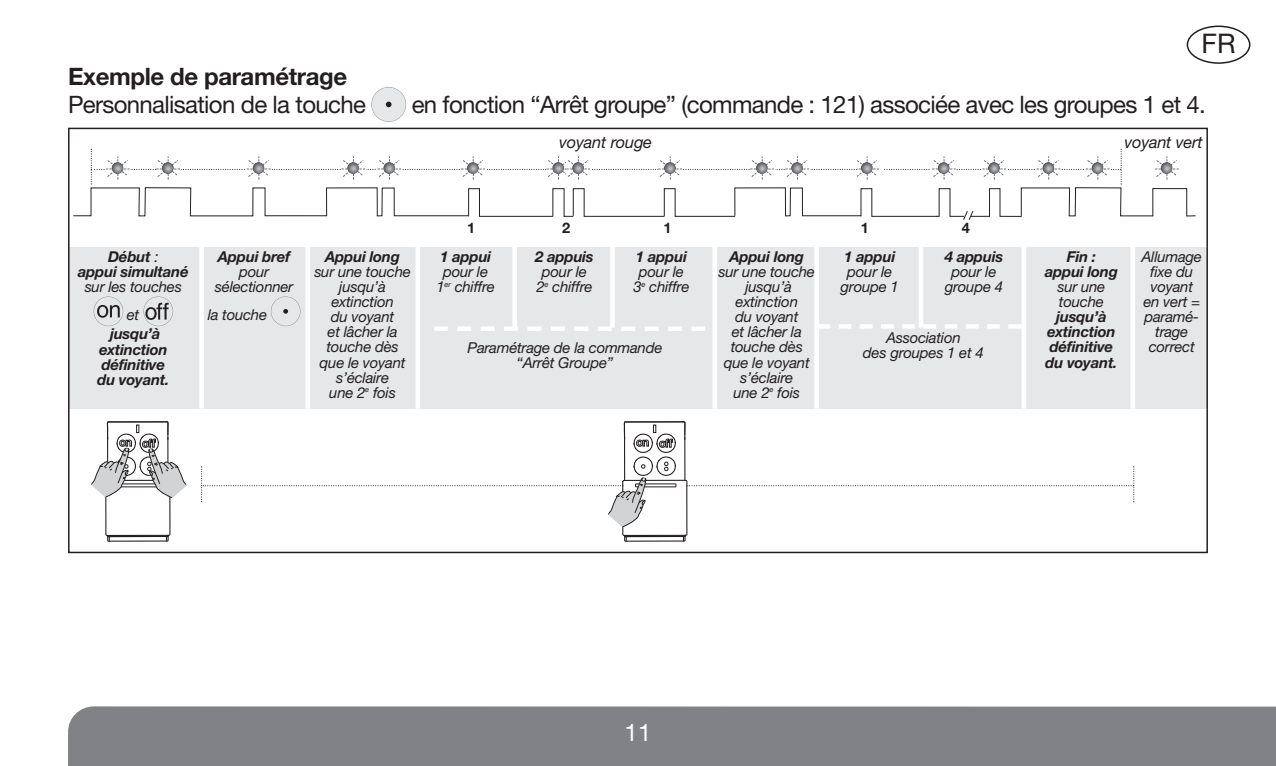
<style>
.page{position:relative;width:1276px;height:766px;background:#fff}
.page>*{position:absolute;margin:0;border:0;box-sizing:border-box;transform-origin:0 0}
.t1{font:27px "+CUKUHV Helvetica Neue LT Com";color:#231f20}
.t2{font:24px "+CUKUHV Helvetica Neue LT Com";letter-spacing:-.03em;color:#231f20}
.t3{font:700 24px "+KIEYEC Helvetica Neue LT Com";letter-spacing:-.015em;color:#231f20}
.t4{font:24px "+CUKUHV Helvetica Neue LT Com";color:#fff}
.t5{font:italic 16.5px "+MVYUPW Helvetica Neue LT Com";letter-spacing:-.015em;color:#231f20}
.t6{font:italic 15px/15px "+MVYUPW Helvetica Neue LT Com";letter-spacing:-.015em;color:#231f20;text-align:center}
.t7{font:italic 700 15px/15px "+UOHWQR Helvetica Neue LT Com";letter-spacing:-.015em;color:#231f20;text-align:center}
.t8{font:700 14.7px "+KIEYEC Helvetica Neue LT Com";color:#231f20}
.s1{font-family:"+MVYUPW Helvetica Neue LT Com";font-weight:400}
</style>
<div class="page">
<div style="left:68px;top:247px;width:1140px;height:161px;background:#e6e7e8"></div>
<div style="left:1186px;top:26px;width:64px;height:38px;border:3px solid #231f20;border-radius:50%"></div>
<div style="left:68px;top:706px;width:1208px;height:59px;background:#808285"></div>
<div style="left:371px;top:87px;width:35px;height:34px;background:#e6e7e8;border-radius:50%"></div>
<div style="left:371px;top:87px;width:35px;height:35px;border:1px solid #939598;border-radius:50%"></div>
<svg style="left:386px;top:102px;width:5px;height:5px"></svg>
<div style="left:1130px;top:247px;width:5px;height:161px;background:#fff"></div>
<div style="left:271px;top:296px;width:29px;height:30px;border:1px solid #939598;border-radius:50%"></div>
<svg style="left:283px;top:309px;width:5px;height:4px"></svg>
<div style="left:94px;top:296px;width:29px;height:30px;border:1px solid #939598;border-radius:50%"></div>
<svg style="left:97px;top:305px;width:23px;height:12px"></svg>
<div style="left:143px;top:296px;width:30px;height:30px;border:1px solid #939598;border-radius:50%"></div>
<svg style="left:145px;top:303px;width:24px;height:17px"></svg>
<div style="left:199px;top:247px;width:5px;height:161px;background:#fff"></div>
<div style="left:305px;top:247px;width:5px;height:161px;background:#fff"></div>
<div style="left:415px;top:247px;width:5px;height:161px;background:#fff"></div>
<div style="left:512px;top:247px;width:5px;height:80px;background:#fff"></div>
<div style="left:610px;top:247px;width:5px;height:80px;background:#fff"></div>
<div style="left:712px;top:247px;width:5px;height:161px;background:#fff"></div>
<div style="left:814px;top:247px;width:5px;height:161px;background:#fff"></div>
<div style="left:918px;top:247px;width:5px;height:80px;background:#fff"></div>
<div style="left:1021px;top:247px;width:5px;height:161px;background:#fff"></div>
<svg style="left:457px;top:326px;width:225px;height:5px"></svg>
<div style="left:434px;top:326px;width:14px;height:5px;background:#fff"></div>
<div style="left:691px;top:326px;width:14px;height:5px;background:#fff"></div>
<svg style="left:839px;top:324px;width:161px;height:4px"></svg>
<hr style="left:816px;top:324px;width:14px;height:4px;background:#fff">
<hr style="left:1008px;top:324px;width:13px;height:4px;background:#fff">
<svg style="left:73px;top:149px;width:1123px;height:71px"></svg>
<svg style="left:1160px;top:162px;width:12px;height:12px"></svg>
<svg style="left:91px;top:421px;width:96px;height:120px"></svg>
<svg style="left:201px;top:421px;width:933px;height:120px"></svg>
<h1 class="t1" style="left:1201px;top:28px;width:35px">FR</h1>
<h2 class="t3" style="left:68px;top:63px;width:281px">Exemple de paramétrage</h2>
<h2 class="t2" style="left:68px;top:91px;width:299px">Personnalisation de la touche</h2>
<h2 class="t2" style="left:412px;top:91px;width:795px">en fonction “Arrêt groupe” (commande : 121) associée avec les groupes 1 et 4.</h2>
<p class="t5" style="left:559px;top:136px;width:94px">voyant rouge</p>
<p class="t5" style="left:1124px;top:136px;width:80px">voyant vert</p>
<p class="t7" style="left:78px;top:251px;width:112px">Début <span class="s1">:<br></span>appui simultané</p>
<p class="t6" style="left:85px;top:274px;width:99px;line-height:27.9px">sur les touches et</p>
<p class="t7" style="left:97px;top:328px;width:74px">jusqu’à extinction définitive du voyant.</p>
<p class="t7" style="left:218px;top:251px;width:74px">Appui bref</p>
<p class="t6" style="left:215px;top:266px;width:80px">pour sélectionner</p>
<p class="t6" style="left:208px;top:309px;width:61px">la touche</p>
<p class="t7" style="left:325px;top:251px;width:76px">Appui long</p>
<p class="t6" style="left:314px;top:266px;width:98px">sur une touche jusqu’à extinction<br>du voyant<br>et lâcher la touche dès que le voyant s’éclaire<br>une 2<sup>e</sup> fois</p>
<p class="t8" style="left:467px;top:219px;width:10px">1</p>
<p class="t8" style="left:562px;top:219px;width:10px">2</p>
<p class="t8" style="left:663px;top:219px;width:10px">1</p>
<p class="t8" style="left:861px;top:219px;width:10px">1</p>
<p class="t8" style="left:962px;top:219px;width:10px">4</p>
<p class="t7" style="left:440px;top:251px;width:52px">1 appui</p>
<p class="t6" style="left:436px;top:266px;width:60px">pour le<br>1<sup>er</sup> chiffre</p>
<p class="t7" style="left:535px;top:251px;width:60px">2 appuis</p>
<p class="t6" style="left:536px;top:266px;width:58px">pour le<br>2<sup>e</sup> chiffre</p>
<p class="t7" style="left:636px;top:251px;width:52px">1 appui</p>
<p class="t6" style="left:633px;top:266px;width:58px">pour le<br>3<sup>e</sup> chiffre</p>
<p class="t6" style="left:467px;top:341px;width:196px">Paramétrage de la commande “Arrêt Groupe”</p>
<p class="t7" style="left:729px;top:251px;width:76px">Appui long</p>
<p class="t6" style="left:718px;top:266px;width:98px">sur une touche jusqu’à extinction<br>du voyant<br>et lâcher la touche dès que le voyant s’éclaire<br>une 2<sup>e</sup> fois</p>
<p class="t7" style="left:844px;top:251px;width:52px">1 appui</p>
<p class="t6" style="left:840px;top:266px;width:60px">pour le groupe 1</p>
<p class="t7" style="left:944px;top:251px;width:60px">4 appuis</p>
<p class="t6" style="left:945px;top:266px;width:60px">pour le groupe 4</p>
<p class="t6" style="left:863px;top:331px;width:122px">Association<br>des groupes 1 et 4</p>
<p class="t7" style="left:1045px;top:251px;width:74px">Fin :<br>appui long</p>
<p class="t6" style="left:1057px;top:281px;width:49px;text-align:left">sur une touche</p>
<p class="t7" style="left:1045px;top:311px;width:74px">jusqu’à extinction définitive du voyant.</p>
<p class="t6" style="left:1141px;top:251px;width:62px">Allumage fixe du voyant en vert = paramé&shy;trage correct</p>
<h2 class="t4" style="left:624px;top:719px;width:28px">11</h2>
</div>
